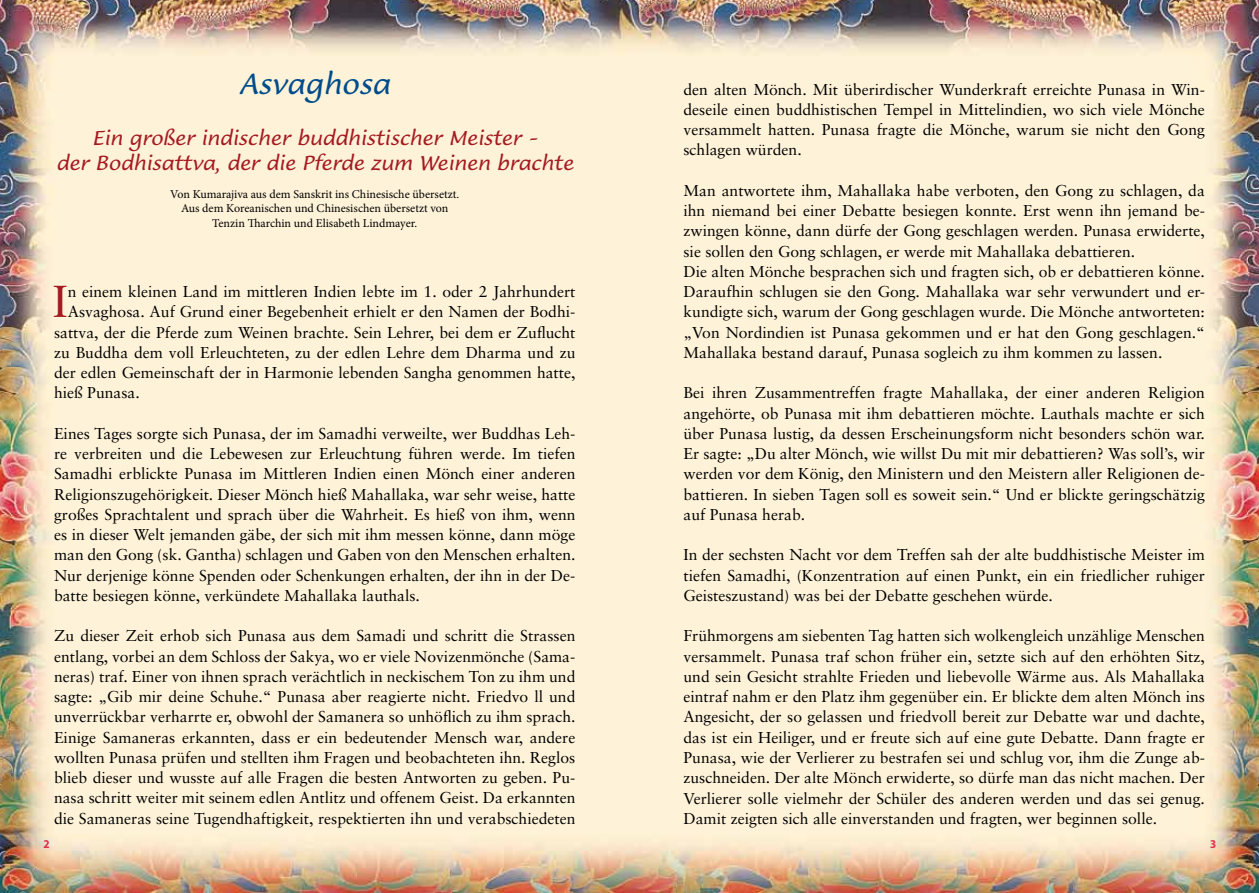
<style>
.page{position:relative;width:1259px;height:893px;background:#fff}
.page>*{position:absolute;margin:0;border:0;box-sizing:border-box;transform-origin:0 0}
.t1{font:44.7px "Sabon";color:#a51a21}
.t2{font:italic 30px "Lucida Casual EF";color:#004c8b}
.t3{font:italic 21px/25.2px "Lucida Casual EF";color:#a51a21;text-align:center}
.t4{font:15.75px/20.2px "Sabon";color:#000;text-align:justify}
.t5{font:12px/14.4px "Minion Pro";color:#000;text-align:center}
.t6{font:700 semi-condensed 12px "Myriad Pro";color:#e1304a}
</style>
<div class="page">
<img style="left:0;top:0;width:1259px;height:893px">
<h2 class="t2" style="left:239px;top:68px;width:152px">Asvaghosa</h2>
<h3 class="t3" style="left:56px;top:126px;width:518px">Ein großer indischer buddhistischer Meister –<br>der Bodhisattva, der die Pferde zum Weinen brachte</h3>
<p class="t5" style="left:170px;top:187px;width:290px">Von Kumarajiva aus dem Sanskrit ins Chinesische übersetzt.<br>Aus dem Koreanischen und Chinesischen übersetzt von<br>Tenzin Tharchin und Elisabeth Lindmayer.</p>
<h1 class="t1" style="left:53px;top:275px;width:16px">I</h1>
<p class="t4" style="left:68px;top:281px;width:509px">n einem kleinen Land im mittleren Indien lebte im 1. oder 2 Jahrhundert</p>
<p class="t4" style="left:68px;top:301px;width:509px">Asvaghosa. Auf Grund einer Begebenheit erhielt er den Namen der Bodhi-</p>
<p class="t4" style="left:54px;top:322px;width:523px">sattva, der die Pferde zum Weinen brachte. Sein Lehrer, bei dem er Zuflucht</p>
<p class="t4" style="left:54px;top:342px;width:523px">zu Buddha dem voll Erleuchteten, zu der edlen Lehre dem Dharma und zu</p>
<p class="t4" style="left:54px;top:362px;width:523px">der edlen Gemeinschaft der in Harmonie lebenden Sangha genommen hatte,</p>
<p class="t4" style="left:54px;top:383px;width:87px">hieß Punasa.</p>
<p class="t4" style="left:54px;top:423px;width:523px">Eines Tages sorgte sich Punasa, der im Samadhi verweilte, wer Buddhas Leh&shy;re verbreiten und die Lebewesen zur Erleuchtung führen werde. Im tiefen Samadhi erblickte Punasa im Mittleren Indien einen Mönch einer anderen Religionszugehörigkeit. Dieser Mönch hieß Mahallaka, war sehr weise, hatte großes Sprachtalent und sprach über die Wahrheit. Es hieß von ihm, wenn es in dieser Welt jemanden gäbe, der sich mit ihm messen könne, dann möge man den Gong (sk. Gantha) schlagen und Gaben von den Menschen erhalten.<br>Nur derjenige könne Spenden oder Schenkungen erhalten, der ihn in der De&shy;batte besiegen könne, verkündete Mahallaka lauthals.</p>
<p class="t4" style="left:54px;top:626px;width:523px">Zu dieser Zeit erhob sich Punasa aus dem Samadi und schritt die Strassen entlang, vorbei an dem Schloss der Sakya, wo er viele Novizenmönche (Sama&shy;neras) traf. Einer von ihnen sprach verächtlich in neckischem Ton zu ihm und sagte: „Gib mir deine Schuhe.“ Punasa aber reagierte nicht. Friedvo ll und unverrückbar verharrte er, obwohl der Samanera so unhöflich zu ihm sprach.<br>Einige Samaneras erkannten, dass er ein bedeutender Mensch war, andere wollten Punasa prüfen und stellten ihm Fragen und beobachteten ihn. Reglos blieb dieser und wusste auf alle Fragen die besten Antworten zu geben. Pu&shy;nasa schritt weiter mit seinem edlen Antlitz und offenem Geist. Da erkannten die Samaneras seine Tugendhaftigkeit, respektierten ihn und verabschiedeten</p>
<p class="t4" style="left:683px;top:79px;width:523px">den alten Mönch. Mit überirdischer Wunderkraft erreichte Punasa in Win&shy;deseile einen buddhistischen Tempel in Mittelindien, wo sich viele Mönche versammelt hatten. Punasa fragte die Mönche, warum sie nicht den Gong schlagen würden.</p>
<p class="t4" style="left:683px;top:180px;width:523px;text-align:left">Man antwortete ihm, Mahallaka habe verboten, den Gong zu schlagen, da ihn niemand bei einer Debatte besiegen konnte. Erst wenn ihn jemand be&shy;zwingen könne, dann dürfe der Gong geschlagen werden. Punasa erwiderte, sie sollen den Gong schlagen, er werde mit Mahallaka debattieren.<br>Die alten Mönche besprachen sich und fragten sich, ob er debattieren könne.<br>Daraufhin schlugen sie den Gong. Mahallaka war sehr verwundert und er&shy;kundigte sich, warum der Gong geschlagen wurde. Die Mönche antworteten: „Von Nordindien ist Punasa gekommen und er hat den Gong geschlagen.“ Mahallaka bestand darauf, Punasa sogleich zu ihm kommen zu lassen.</p>
<p class="t4" style="left:683px;top:383px;width:523px">Bei ihren Zusammentreffen fragte Mahallaka, der einer anderen Religion angehörte, ob Punasa mit ihm debattieren möchte. Lauthals machte er sich über Punasa lustig, da dessen Erscheinungsform nicht besonders schön war.<br>Er sagte: „Du alter Mönch, wie willst Du mit mir debattieren? Was soll’s, wir werden vor dem König, den Ministern und den Meistern aller Religionen de&shy;battieren. In sieben Tagen soll es soweit sein.“ Und er blickte geringschätzig auf Punasa herab.</p>
<p class="t4" style="left:683px;top:545px;width:523px">In der sechsten Nacht vor dem Treffen sah der alte buddhistische Meister im tiefen Samadhi, (Konzentration auf einen Punkt, ein ein friedlicher ruhiger Geisteszustand) was bei der Debatte geschehen würde.</p>
<p class="t4" style="left:683px;top:626px;width:523px">Frühmorgens am siebenten Tag hatten sich wolkengleich unzählige Menschen versammelt. Punasa traf schon früher ein, setzte sich auf den erhöhten Sitz, und sein Gesicht strahlte Frieden und liebevolle Wärme aus. Als Mahallaka eintraf nahm er den Platz ihm gegenüber ein. Er blickte dem alten Mönch ins Angesicht, der so gelassen und friedvoll bereit zur Debatte war und dachte, das ist ein Heiliger, und er freute sich auf eine gute Debatte. Dann fragte er Punasa, wie der Verlierer zu bestrafen sei und schlug vor, ihm die Zunge ab&shy;zuschneiden. Der alte Mönch erwiderte, so dürfe man das nicht machen. Der Verlierer solle vielmehr der Schüler des anderen werden und das sei genug.<br>Damit zeigten sich alle einverstanden und fragten, wer beginnen solle.</p>
<p class="t6" style="left:44px;top:836px;width:8px">2</p>
<p class="t6" style="left:1210px;top:836px;width:8px">3</p>
</div>
